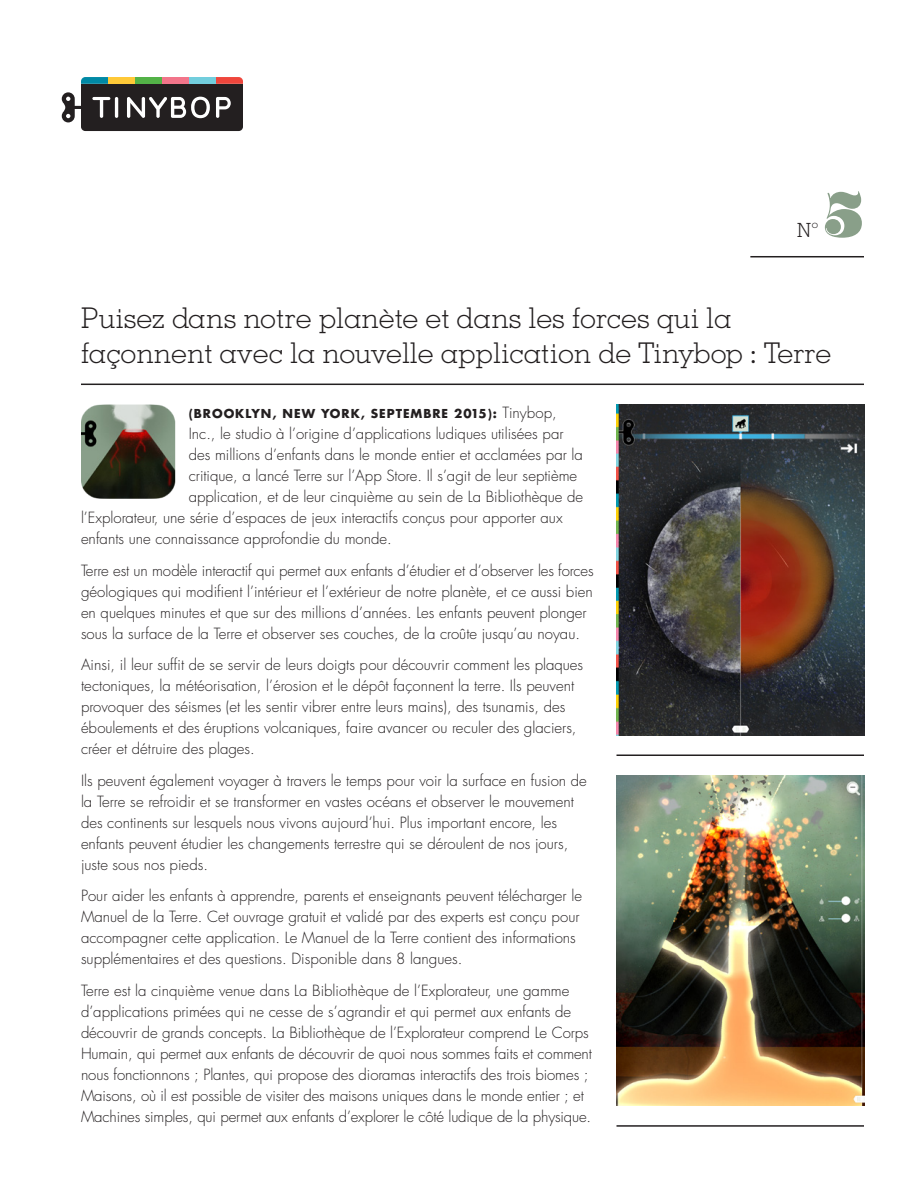
<style>
.page{position:relative;width:918px;height:1188px;background:#fff}
.page>*{position:absolute;margin:0;border:0;box-sizing:border-box;transform-origin:0 0}
.Headline{font:60px "Worthe Numerals";color:#899f89}
.Headline-2{font:300 28.5px/35.4px "Memphis LTCYR";color:#231f20}
.Headline-3{font:300 19.5px "Memphis LTCYR";color:#231f20}
.body_copy{font:300 15px/21px "Futura";color:#231f20}
.body_copy-2{font:700 12px "Futura";letter-spacing:.08em;color:#231f20}
.s1{font-weight:300;font-size:15px}
</style>
<div class="page">
<hr style="left:750px;top:256px;width:114px;height:1px;background:#231f20">
<hr style="left:81px;top:384px;width:783px;height:1px;background:#231f20">
<img style="left:616px;top:405px;width:248px;height:330px">
<img style="left:616px;top:775px;width:248px;height:331px">
<svg style="left:62px;top:77px;width:181px;height:54px"></svg>
<img style="left:81px;top:405px;width:94px;height:94px">
<hr style="left:616px;top:754px;width:248px;height:2px;background:#231f20">
<hr style="left:616px;top:1125px;width:248px;height:2px;background:#231f20">
<p class="Headline" style="left:824px;top:184px;width:42px">5</p>
<p class="Headline-3" style="left:797px;top:218px;width:23px">N<sup>o</sup></p>
<p class="Headline-2" style="left:81px;top:299px;width:752px">Puisez dans notre planète et dans les forces qui la façonnent avec la nouvelle application de Tinybop : Terre</p>
<p class="body_copy-2" style="left:189px;top:405px;width:370px">(BROOKLYN, NEW YORK, SEPTEMBRE 2015): <span class="s1">Tinybop,</span></p>
<p class="body_copy" style="left:189px;top:423px;width:377px">Inc., le studio à l’origine d’applications ludiques utilisées par</p>
<p class="body_copy" style="left:189px;top:444px;width:396px">des millions d’enfants dans le monde entier et acclamées par la</p>
<p class="body_copy" style="left:189px;top:465px;width:390px">critique, a lancé Terre sur l’App Store. Il s’agit de leur septième</p>
<p class="body_copy" style="left:189px;top:486px;width:396px">application, et de leur cinquième au sein de La Bibliothèque de</p>
<p class="body_copy" style="left:81px;top:507px;width:483px">l’Explorateur, une série d’espaces de jeux interactifs conçus pour apporter aux</p>
<p class="body_copy" style="left:81px;top:528px;width:312px">enfants une connaissance approfondie du monde.</p>
<p class="body_copy" style="left:81px;top:560px;width:514px">Terre est un modèle interactif qui permet aux enfants d’étudier et d’observer les forces géologiques qui modifient l’intérieur et l’extérieur de notre planète, et ce aussi bien en quelques minutes et que sur des millions d’années. Les enfants peuvent plonger sous la surface de la Terre et observer ses couches, de la croûte jusqu’au noyau.</p>
<p class="body_copy" style="left:81px;top:654px;width:504px">Ainsi, il leur suffit de se servir de leurs doigts pour découvrir comment les plaques tectoniques, la météorisation, l’érosion et le dépôt façonnent la terre. Ils peuvent provoquer des séismes (et les sentir vibrer entre leurs mains), des tsunamis, des éboulements et des éruptions volcaniques, faire avancer ou reculer des glaciers, créer et détruire des plages.</p>
<p class="body_copy" style="left:81px;top:770px;width:507px">Ils peuvent également voyager à travers le temps pour voir la surface en fusion de la Terre se refroidir et se transformer en vastes océans et observer le mouvement des continents sur lesquels nous vivons aujourd’hui. Plus important encore, les enfants peuvent étudier les changements terrestre qui se déroulent de nos jours, juste sous nos pieds.</p>
<p class="body_copy" style="left:81px;top:885px;width:503px">Pour aider les enfants à apprendre, parents et enseignants peuvent télécharger le Manuel de la Terre. Cet ouvrage gratuit et validé par des experts est conçu pour accompagner cette application. Le Manuel de la Terre contient des informations supplémentaires et des questions. Disponible dans 8 langues.</p>
<p class="body_copy" style="left:81px;top:980px;width:512px">Terre est la cinquième venue dans La Bibliothèque de l’Explorateur, une gamme d’applications primées qui ne cesse de s’agrandir et qui permet aux enfants de découvrir de grands concepts. La Bibliothèque de l’Explorateur comprend Le Corps Humain, qui permet aux enfants de découvrir de quoi nous sommes faits et comment nous fonctionnons ; Plantes, qui propose des dioramas interactifs des trois biomes ; Maisons, où il est possible de visiter des maisons uniques dans le monde entier ; et Machines simples, qui permet aux enfants d’explorer le côté ludique de la physique.</p>
</div>
